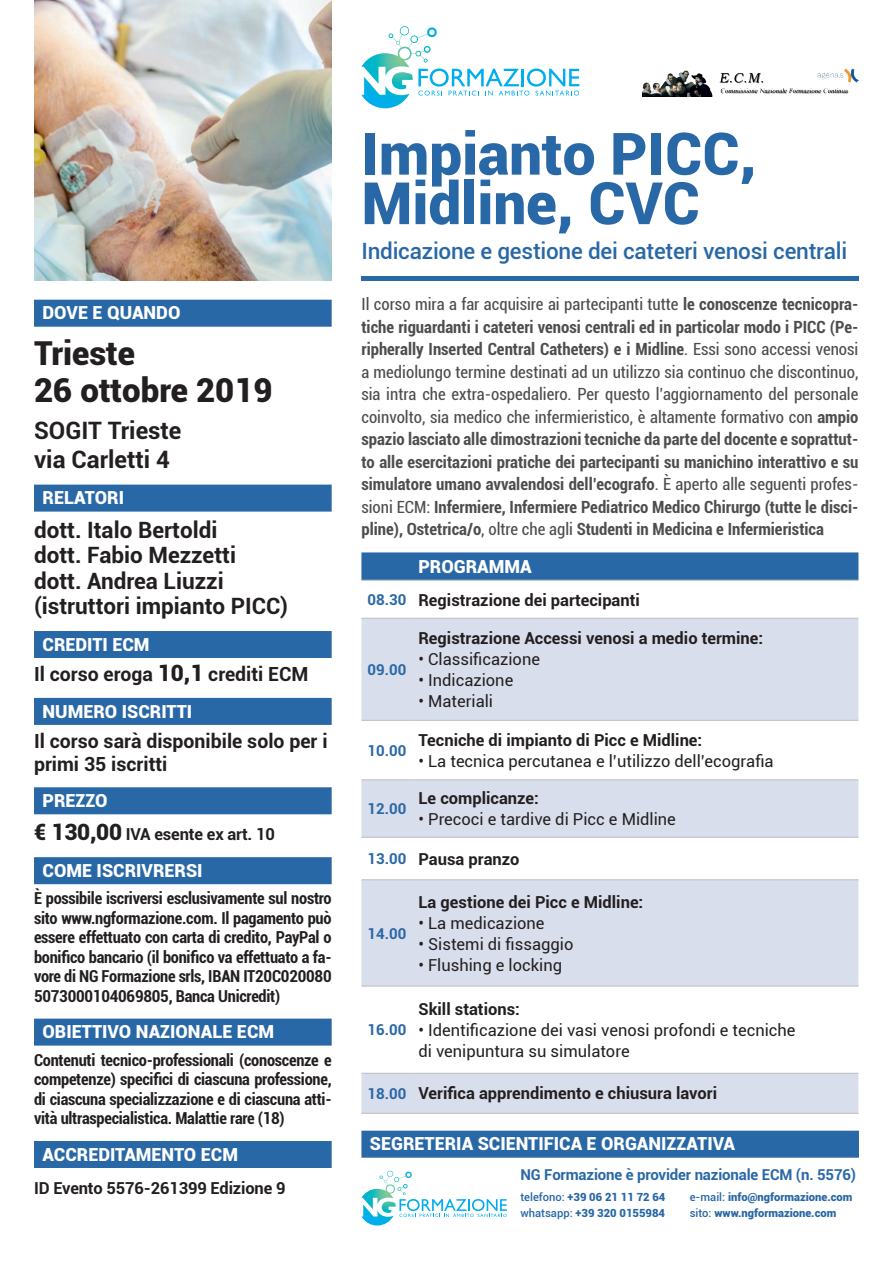
<style>
.page{position:relative;width:893px;height:1263px;background:#fff}
.page>*{position:absolute;margin:0;border:0;box-sizing:border-box;transform-origin:0 0}
.t1{font:900 58.5px/49.5px "Roboto";color:#2968a6}
.t2{font:900 33px/37.5px "Roboto";color:#231f20}
.t3{font:700 24px/28.5px "Roboto";color:#231f20}
.t4{font:700 22.5px/25.5px "Roboto";color:#231f20}
.t5{font:500 22.5px "Roboto";letter-spacing:-.01em;color:#2968a6}
.t6{font:700 19.5px/22.5px "Roboto";color:#231f20}
.t7{font:900 18px "Roboto";color:#fff}
.t8{font:700 condensed 16.8px/22.5px "Roboto";color:#231f20;text-align:justify}
.t9{font:700 condensed 16.5px/19.5px "Roboto";letter-spacing:-.015em;color:#231f20;text-align:justify}
.t10{font:700 16.5px "Roboto";color:#231f20}
.t11{font:16.5px/21px "Roboto";color:#231f20}
.t12{font:700 15px "Roboto";letter-spacing:-.01em;color:#2968a6}
.t13{font:900 11.25px/15.9px "Roboto";color:#2968a6}
.s1{font-weight:900;font-size:22.5px}
.s2{font-weight:400}
.s3{font-size:15px;color:#2968a6}
.s4{font-weight:500}
</style>
<div class="page">
<img style="left:34px;top:0;width:298px;height:281px">
<svg style="left:361px;top:26px;width:218px;height:70px"></svg>
<img style="left:642px;top:68px;width:216px;height:29px">
<div style="left:361px;top:276px;width:498px;height:5px;background:#2968a6"></div>
<svg style="left:361px;top:1171px;width:146px;height:46px"></svg>
<div style="left:361px;top:1131px;width:498px;height:27px;background:#2968a6"></div>
<svg style="left:361px;top:552px;width:497px;height:28px"></svg>
<svg style="left:361px;top:619px;width:497px;height:494px;fill:#d9deed"></svg>
<hr style="left:361px;top:618px;width:51px;height:1px;background:#bcbdc0">
<hr style="left:412px;top:618px;width:446px;height:1px;background:#bcbdc0">
<hr style="left:412px;top:720px;width:446px;height:1px;background:#bcbdc0">
<hr style="left:361px;top:779px;width:51px;height:1px;background:#bcbdc0">
<hr style="left:412px;top:779px;width:446px;height:1px;background:#bcbdc0">
<hr style="left:361px;top:837px;width:51px;height:1px;background:#bcbdc0">
<hr style="left:412px;top:837px;width:446px;height:1px;background:#bcbdc0">
<hr style="left:361px;top:879px;width:51px;height:1px;background:#bcbdc0">
<hr style="left:412px;top:879px;width:446px;height:1px;background:#bcbdc0">
<hr style="left:412px;top:986px;width:446px;height:1px;background:#bcbdc0">
<hr style="left:361px;top:1073px;width:51px;height:1px;background:#bcbdc0">
<hr style="left:412px;top:1073px;width:446px;height:1px;background:#bcbdc0">
<hr style="left:361px;top:1113px;width:51px;height:1px;background:#bcbdc0">
<hr style="left:412px;top:1113px;width:446px;height:1px;background:#bcbdc0">
<hr style="left:361px;top:580px;width:51px;height:1px;background:#bcbdc0">
<hr style="left:412px;top:580px;width:446px;height:1px;background:#bcbdc0">
<hr style="left:361px;top:986px;width:51px;height:1px;background:#bcbdc0">
<hr style="left:361px;top:720px;width:51px;height:1px;background:#bcbdc0">
<div style="left:34px;top:300px;width:298px;height:27px;background:#2968a6"></div>
<div style="left:34px;top:485px;width:298px;height:27px;background:#2968a6"></div>
<div style="left:34px;top:631px;width:298px;height:27px;background:#2968a6"></div>
<div style="left:34px;top:698px;width:298px;height:27px;background:#2968a6"></div>
<div style="left:34px;top:787px;width:298px;height:27px;background:#2968a6"></div>
<div style="left:34px;top:857px;width:298px;height:27px;background:#2968a6"></div>
<div style="left:34px;top:1018px;width:298px;height:27px;background:#2968a6"></div>
<div style="left:34px;top:1141px;width:298px;height:27px;background:#2968a6"></div>
<p class="t7" style="left:43px;top:300px;width:139px">DOVE E QUANDO</p>
<h2 class="t2" style="left:34px;top:333px;width:240px">Trieste<br>26 ottobre 2019</h2>
<h3 class="t3" style="left:34px;top:416px;width:149px">SOGIT Trieste via Carletti 4</h3>
<p class="t7" style="left:43px;top:485px;width:83px">RELATORI</p>
<h3 class="t4" style="left:34px;top:516px;width:256px">dott. Italo Bertoldi<br>dott. Fabio Mezzetti dott. Andrea Liuzzi (istruttori impianto PICC)</h3>
<p class="t7" style="left:43px;top:632px;width:109px">CREDITI ECM</p>
<p class="t6" style="left:34px;top:662px;width:276px">Il corso eroga <span class="s1">10,1</span> crediti ECM</p>
<p class="t7" style="left:43px;top:698px;width:151px">NUMERO ISCRITTI</p>
<p class="t6" style="left:34px;top:729px;width:295px">Il corso sarà disponibile solo per i primi 35 iscritti</p>
<p class="t7" style="left:43px;top:788px;width:67px">PREZZO</p>
<p class="t10" style="left:34px;top:823px;width:242px"><span class="s1">€ 130,00</span> IVA esente ex art. 10</p>
<p class="t7" style="left:43px;top:858px;width:162px">COME ISCRIVRERSI</p>
<p class="t9" style="left:34px;top:888px;width:299px">È possibile iscriversi esclusivamente sul nostro sito www.ngformazione.com. Il pagamento può essere effettuato con carta di credito, PayPal o bonifico bancario (il bonifico va effettuato a fa&shy;vore di NG Formazione srls, IBAN IT20C020080<br>5073000104069805, Banca Unicredit)</p>
<p class="t7" style="left:43px;top:1019px;width:233px">OBIETTIVO NAZIONALE ECM</p>
<p class="t9" style="left:34px;top:1049px;width:299px">Contenuti tecnico-professionali (conoscenze e competenze) specifici di ciascuna professione, di ciascuna specializzazione e di ciascuna atti&shy;vità ultraspecialistica. Malattie rare (18)</p>
<p class="t7" style="left:43px;top:1141px;width:197px">ACCREDITAMENTO ECM</p>
<p class="t10" style="left:34px;top:1176px;width:253px">ID Evento 5576-261399 Edizione 9</p>
<h1 class="t1" style="left:361px;top:127px;width:396px">Impianto PICC,<br>Midline, CVC</h1>
<h3 class="t5" style="left:361px;top:235px;width:487px">Indicazione e gestione dei cateteri venosi centrali</h3>
<p class="t8" style="left:361px;top:292px;width:499px"><span class="s2">Il corso mira a far acquisire ai partecipanti tutte</span> le conoscenze tecnico‐pra&shy;tiche riguardanti i cateteri venosi centrali ed in particolar modo i PICC (Pe&shy;ripherally Inserted Central Catheters) e i Midline<span class="s2">. Essi sono accessi venosi a medio‐lungo termine destinati ad un utilizzo sia continuo che discontinuo, sia intra‐ che extra-ospedaliero. Per questo l’aggiornamento del personale coinvolto, sia medico che infermieristico, è altamente formativo con</span> ampio spazio lasciato alle dimostrazioni tecniche da parte del docente e soprattut&shy;to alle esercitazioni pratiche dei partecipanti su manichino interattivo e su simulatore umano avvalendosi dell’ecografo<span class="s2">. È aperto alle seguenti profes&shy;sioni ECM:</span> Infermiere, Infermiere Pediatrico Medico Chirurgo (tutte le disci&shy;pline), Ostetrica/o<span class="s2">, oltre che agli</span> Studenti in Medicina e Infermieristica</p>
<p class="t7" style="left:418px;top:554px;width:115px">PROGRAMMA</p>
<p class="t10" style="left:368px;top:588px;width:274px"><span class="s3">08.30</span> Registrazione dei partecipanti</p>
<p class="t12" style="left:368px;top:659px;width:40px">09.00</p>
<p class="t12" style="left:368px;top:740px;width:40px">10.00</p>
<p class="t10" style="left:418px;top:626px;width:346px">Registrazione Accessi venosi a medio termine:</p>
<p class="t11" style="left:418px;top:648px;width:123px">• Classificazione</p>
<p class="t11" style="left:418px;top:669px;width:96px">• Indicazione</p>
<p class="t11" style="left:418px;top:690px;width:76px">• Materiali</p>
<p class="t10" style="left:418px;top:728px;width:285px">Tecniche di impianto di Picc e Midline:</p>
<p class="t11" style="left:418px;top:750px;width:357px">• La tecnica percutanea e l’utilizzo dell’ecografia</p>
<p class="t10" style="left:418px;top:787px;width:122px">Le complicanze:</p>
<p class="t11" style="left:418px;top:808px;width:259px">• Precoci e tardive di Picc e Midline</p>
<p class="t10" style="left:368px;top:847px;width:153px"><span class="s3">13.00</span> Pausa pranzo</p>
<p class="t12" style="left:368px;top:798px;width:40px">12.00</p>
<p class="t12" style="left:368px;top:923px;width:40px">14.00</p>
<p class="t10" style="left:418px;top:890px;width:226px">La gestione dei Picc e Midline:</p>
<p class="t11" style="left:418px;top:912px;width:128px">• La medicazione</p>
<p class="t11" style="left:418px;top:933px;width:156px">• Sistemi di fissaggio</p>
<p class="t11" style="left:418px;top:954px;width:145px">• Flushing e locking</p>
<p class="t10" style="left:418px;top:997px;width:103px">Skill stations:</p>
<p class="t11" style="left:418px;top:1019px;width:379px">• Identificazione dei vasi venosi profondi e tecniche di venipuntura su simulatore</p>
<p class="t10" style="left:368px;top:1082px;width:351px"><span class="s3">18.00</span> Verifica apprendimento e chiusura lavori</p>
<p class="t12" style="left:368px;top:1019px;width:40px">16.00</p>
<p class="t7" style="left:370px;top:1131px;width:367px">SEGRETERIA SCIENTIFICA E ORGANIZZATIVA</p>
<p class="t12" style="left:520px;top:1164px;width:337px">NG Formazione è provider nazionale ECM (n. 5576)</p>
<p class="t13" style="left:520px;top:1188px;width:146px"><span class="s4">telefono:</span> +39 06 21 11 72 64 <span class="s4">whatsapp:</span> +39 320 0155984</p>
<p class="t13" style="left:690px;top:1188px;width:164px"><span class="s4">e-mail:</span> info@ngformazione.com <span class="s4">sito:</span> www.ngformazione.com</p>
</div>
